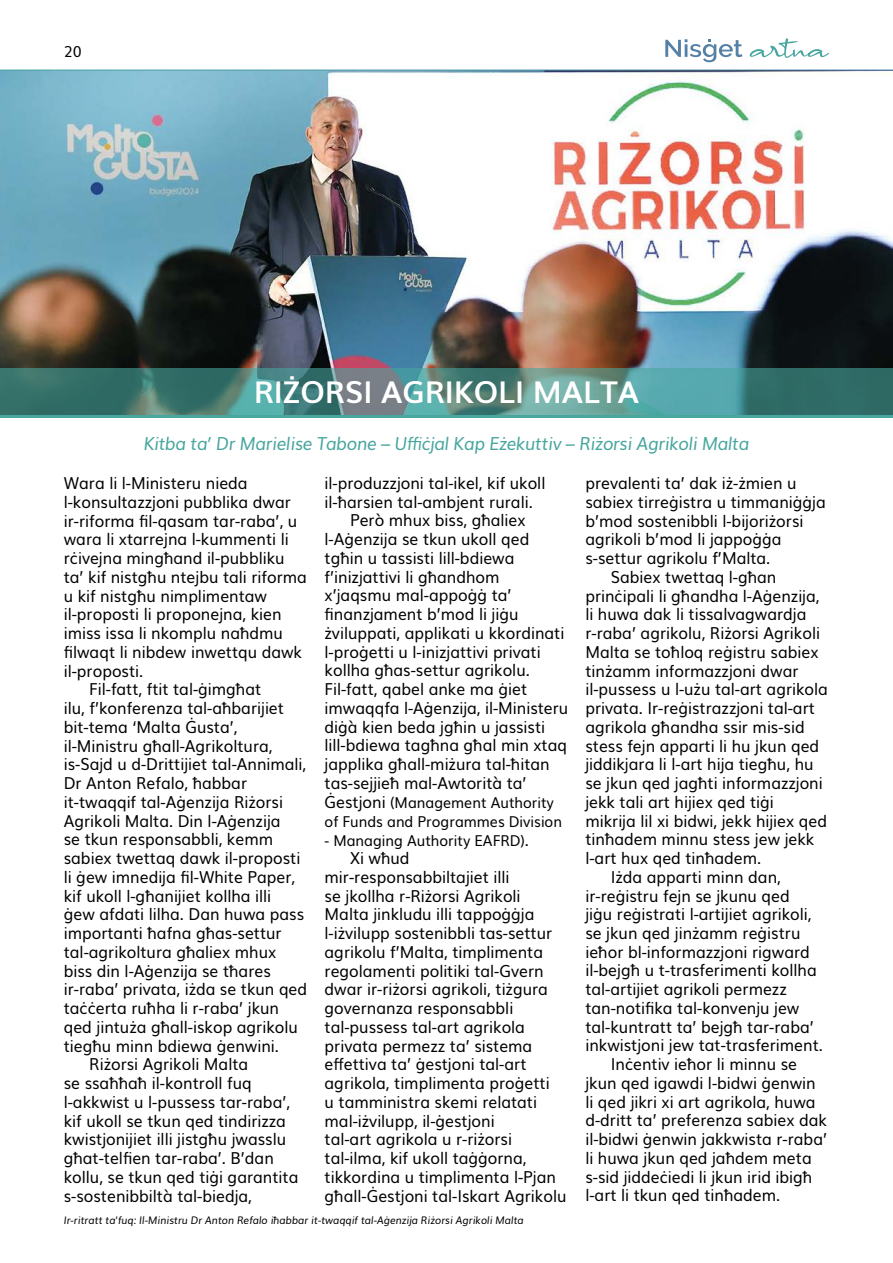
<style>
.page{position:relative;width:893px;height:1263px;background:#fff}
.page>*{position:absolute;margin:0;border:0;box-sizing:border-box;transform-origin:0 0}
.t1{font:700 30px "Muli";color:#fff}
.t2{font:italic 18px "Muli";letter-spacing:-.02em;color:#47a69e;scale:.95 1}
.t3{font:16.5px/18.8px "Muli";color:#000;scale:.95 1}
.t4{font:15px/18.8px "Muli";color:#000;scale:.95 1}
.t5{font:15px "Muli";color:#000}
.t6{font:italic 10.5px "Muli";color:#000;scale:.95 1}
.s1{font-size:16.5px}
</style>
<div class="page">
<img style="left:0;top:71px;width:893px;height:297px">
<svg style="left:0;top:368px;width:893px;height:47px;background:#4b8480"></svg>
<hr style="left:0;top:415px;width:893px;height:2px;background:#47a69e">
<svg style="left:750px;top:38px;width:79px;height:20px"></svg>
<svg style="left:665px;top:39px;width:77px;height:23px"></svg>
<p class="t5" style="left:64px;top:39px;width:20px">20</p>
<h1 class="t1" style="left:254px;top:368px;width:387px">RIŻORSI AGRIKOLI MALTA</h1>
<p class="t2" style="left:144px;top:429px;width:639px">Kitba ta’ Dr Marielise Tabone – Uffiċjal Kap Eżekuttiv – Riżorsi Agrikoli Malta</p>
<p class="t3" style="left:64px;top:472px;width:195px">Wara li l‑Ministeru nieda</p>
<p class="t3" style="left:64px;top:491px;width:241px">l‑konsultazzjoni pubblika dwar</p>
<p class="t3" style="left:64px;top:510px;width:247px">ir‑riforma fil‑qasam tar‑raba’, u</p>
<p class="t3" style="left:64px;top:529px;width:238px">wara li xtarrejna l‑kummenti li</p>
<p class="t3" style="left:64px;top:547px;width:234px">rċivejna mingħand il‑pubbliku</p>
<p class="t3" style="left:64px;top:566px;width:257px">ta’ kif nistgħu ntejbu tali riforma</p>
<p class="t3" style="left:64px;top:585px;width:215px">u kif nistgħu nimplimentaw</p>
<p class="t3" style="left:64px;top:604px;width:231px">il‑proposti li proponejna, kien</p>
<p class="t3" style="left:64px;top:622px;width:232px">imiss issa li nkomplu naħdmu</p>
<p class="t3" style="left:64px;top:641px;width:252px">filwaqt li nibdew inwettqu dawk</p>
<p class="t3" style="left:64px;top:660px;width:85px">il‑proposti.</p>
<p class="t3" style="left:89px;top:679px;width:183px">Fil‑fatt, ftit tal‑ġimgħat</p>
<p class="t3" style="left:64px;top:697px;width:233px">ilu, f’konferenza tal‑aħbarijiet</p>
<p class="t3" style="left:64px;top:716px;width:184px">bit‑tema ‘Malta Ġusta’,</p>
<p class="t3" style="left:64px;top:735px;width:221px">il‑Ministru għall‑Agrikoltura,</p>
<p class="t3" style="left:64px;top:754px;width:257px">is‑Sajd u d‑Drittijiet tal‑Annimali,</p>
<p class="t3" style="left:64px;top:772px;width:195px">Dr Anton Refalo, ħabbar</p>
<p class="t3" style="left:64px;top:791px;width:232px">it‑twaqqif tal‑Aġenzija Riżorsi</p>
<p class="t3" style="left:64px;top:810px;width:230px">Agrikoli Malta. Din l‑Aġenzija</p>
<p class="t3" style="left:64px;top:829px;width:222px">se tkun responsabbli, kemm</p>
<p class="t3" style="left:64px;top:847px;width:250px">sabiex twettaq dawk il‑proposti</p>
<p class="t3" style="left:64px;top:866px;width:245px">li ġew imnedija fil‑White Paper,</p>
<p class="t3" style="left:64px;top:885px;width:220px">kif ukoll l‑għanijiet kollha illi</p>
<p class="t3" style="left:64px;top:904px;width:254px">ġew afdati lilha. Dan huwa pass</p>
<p class="t3" style="left:64px;top:922px;width:231px">importanti ħafna għas‑settur</p>
<p class="t3" style="left:64px;top:941px;width:225px">tal‑agrikoltura għaliex mhux</p>
<p class="t3" style="left:64px;top:960px;width:219px">biss din l‑Aġenzija se tħares</p>
<p class="t3" style="left:64px;top:979px;width:258px">ir‑raba’ privata, iżda se tkun qed</p>
<p class="t3" style="left:64px;top:997px;width:228px">taċċerta ruħha li r‑raba’ jkun</p>
<p class="t3" style="left:64px;top:1016px;width:248px">qed jintuża għall‑iskop agrikolu</p>
<p class="t3" style="left:64px;top:1035px;width:228px">tiegħu minn bdiewa ġenwini.</p>
<p class="t3" style="left:89px;top:1054px;width:169px">Riżorsi Agrikoli Malta</p>
<p class="t3" style="left:64px;top:1072px;width:199px">se ssaħħaħ il‑kontroll fuq</p>
<p class="t3" style="left:64px;top:1091px;width:240px">l‑akkwist u l‑pussess tar‑raba’,</p>
<p class="t3" style="left:64px;top:1110px;width:235px">kif ukoll se tkun qed tindirizza</p>
<p class="t3" style="left:64px;top:1129px;width:236px">kwistjonijiet illi jistgħu jwasslu</p>
<p class="t3" style="left:64px;top:1147px;width:223px">għat‑telfien tar‑raba’. B’dan</p>
<p class="t3" style="left:64px;top:1166px;width:248px">kollu, se tkun qed tiġi garantita</p>
<p class="t3" style="left:64px;top:1185px;width:200px">s‑sostenibbiltà tal‑biedja,</p>
<p class="t3" style="left:325px;top:472px;width:234px">il‑produzzjoni tal‑ikel, kif ukoll</p>
<p class="t3" style="left:325px;top:491px;width:221px">il‑ħarsien tal‑ambjent rurali.</p>
<p class="t3" style="left:350px;top:510px;width:186px">Però mhux biss, għaliex</p>
<p class="t3" style="left:325px;top:528px;width:217px">l‑Aġenzija se tkun ukoll qed</p>
<p class="t3" style="left:325px;top:547px;width:201px">tgħin u tassisti lill‑bdiewa</p>
<p class="t3" style="left:325px;top:566px;width:186px">f’inizjattivi li għandhom</p>
<p class="t3" style="left:325px;top:585px;width:198px">x’jaqsmu mal‑appoġġ ta’</p>
<p class="t3" style="left:325px;top:603px;width:206px">finanzjament b’mod li jiġu</p>
<p class="t3" style="left:325px;top:622px;width:254px">żviluppati, applikati u kkordinati</p>
<p class="t3" style="left:325px;top:641px;width:229px">l‑proġetti u l‑inizjattivi privati</p>
<p class="t3" style="left:325px;top:660px;width:218px">kollha għas‑settur agrikolu.</p>
<p class="t3" style="left:325px;top:678px;width:215px">Fil‑fatt, qabel anke ma ġiet</p>
<p class="t3" style="left:325px;top:697px;width:258px">imwaqqfa l‑Aġenzija, il‑Ministeru</p>
<p class="t3" style="left:325px;top:716px;width:234px">diġà kien beda jgħin u jassisti</p>
<p class="t3" style="left:325px;top:735px;width:257px">lill‑bdiewa tagħna għal min xtaq</p>
<p class="t3" style="left:325px;top:753px;width:238px">japplika għall‑miżura tal‑ħitan</p>
<p class="t3" style="left:325px;top:772px;width:214px">tas‑sejjieħ mal‑Awtorità ta’</p>
<p class="t4" style="left:325px;top:792px;width:251px"><span class="s1">Ġestjoni</span> (Management Authority of Funds and Programmes Division</p>
<p class="t4" style="left:325px;top:829px;width:217px">- Managing Authority EAFRD)<span class="s1">.</span></p>
<p class="t3" style="left:325px;top:847px;width:256px;text-indent:26px">Xi wħud mir‑responsabbiltajiet illi<br>se jkollha r‑Riżorsi Agrikoli<br>Malta jinkludu illi tappoġġja l‑iżvilupp sostenibbli tas‑settur agrikolu f’Malta, timplimenta regolamenti politiki tal‑Gvern dwar ir‑riżorsi agrikoli, tiżgura governanza responsabbli tal‑pussess tal‑art agrikola privata permezz ta’ sistema effettiva ta’ ġestjoni tal‑art agrikola, timplimenta proġetti<br>u tamministra skemi relatati mal‑iżvilupp, il‑ġestjoni<br>tal‑art agrikola u r‑riżorsi tal-ilma, kif ukoll taġġorna, tikkordina u timplimenta l‑Pjan għall‑Ġestjoni tal‑Iskart Agrikolu</p>
<p class="t6" style="left:64px;top:1212px;width:486px">Ir-ritratt ta'fuq: Il-Ministru Dr Anton Refalo iħabbar it-twaqqif tal-Aġenzija Riżorsi Agrikoli Malta</p>
<p class="t3" style="left:585px;top:472px;width:224px">prevalenti ta’ dak iż‑żmien u</p>
<p class="t3" style="left:585px;top:491px;width:255px">sabiex tirreġistra u timmaniġġja</p>
<p class="t3" style="left:585px;top:510px;width:231px">b’mod sostenibbli l‑bijoriżorsi</p>
<p class="t3" style="left:585px;top:529px;width:208px">agrikoli b’mod li jappoġġa</p>
<p class="t3" style="left:585px;top:547px;width:196px">s‑settur agrikolu f’Malta.</p>
<p class="t3" style="left:611px;top:566px;width:176px">Sabiex twettaq l‑għan</p>
<p class="t3" style="left:585px;top:585px;width:248px">prinċipali li għandha l‑Aġenzija,</p>
<p class="t3" style="left:585px;top:604px;width:234px">li huwa dak li tissalvagwardja</p>
<p class="t3" style="left:585px;top:622px;width:248px">r‑raba’ agrikolu, Riżorsi Agrikoli</p>
<p class="t3" style="left:585px;top:641px;width:247px">Malta se toħloq reġistru sabiex</p>
<p class="t3" style="left:585px;top:660px;width:226px">tinżamm informazzjoni dwar</p>
<p class="t3" style="left:585px;top:679px;width:257px">il‑pussess u l‑użu tal‑art agrikola</p>
<p class="t3" style="left:585px;top:697px;width:243px">privata. Ir‑reġistrazzjoni tal‑art</p>
<p class="t3" style="left:585px;top:716px;width:232px">agrikola għandha ssir mis‑sid</p>
<p class="t3" style="left:585px;top:735px;width:248px">stess fejn apparti li hu jkun qed</p>
<p class="t3" style="left:585px;top:754px;width:242px">jiddikjara li l‑art hija tiegħu, hu</p>
<p class="t3" style="left:585px;top:772px;width:251px">se jkun qed jagħti informazzjoni</p>
<p class="t3" style="left:585px;top:791px;width:200px">jekk tali art hijiex qed tiġi</p>
<p class="t3" style="left:585px;top:810px;width:256px">mikrija lil xi bidwi, jekk hijiex qed</p>
<p class="t3" style="left:585px;top:829px;width:243px">tinħadem minnu stess jew jekk</p>
<p class="t3" style="left:585px;top:847px;width:187px">l‑art hux qed tinħadem.</p>
<p class="t3" style="left:611px;top:866px;width:180px">Iżda apparti minn dan,</p>
<p class="t3" style="left:585px;top:885px;width:217px">ir‑reġistru fejn se jkunu qed</p>
<p class="t3" style="left:585px;top:903px;width:240px">jiġu reġistrati l‑artijiet agrikoli,</p>
<p class="t3" style="left:585px;top:922px;width:228px">se jkun qed jinżamm reġistru</p>
<p class="t3" style="left:585px;top:941px;width:238px">ieħor bl‑informazzjoni rigward</p>
<p class="t3" style="left:585px;top:960px;width:245px">il‑bejgħ u t‑trasferimenti kollha</p>
<p class="t3" style="left:585px;top:978px;width:213px">tal‑artijiet agrikoli permezz</p>
<p class="t3" style="left:585px;top:997px;width:227px">tan‑notifika tal‑konvenju jew</p>
<p class="t3" style="left:585px;top:1016px;width:242px">tal‑kuntratt ta’ bejgħ tar‑raba’</p>
<p class="t3" style="left:585px;top:1035px;width:252px">inkwistjoni jew tat‑trasferiment.</p>
<p class="t3" style="left:611px;top:1053px;width:197px">Inċentiv ieħor li minnu se</p>
<p class="t3" style="left:585px;top:1072px;width:244px">jkun qed igawdi l‑bidwi ġenwin</p>
<p class="t3" style="left:585px;top:1091px;width:244px">li qed jikri xi art agrikola, huwa</p>
<p class="t3" style="left:585px;top:1110px;width:256px">d‑dritt ta’ preferenza sabiex dak</p>
<p class="t3" style="left:585px;top:1128px;width:256px">il‑bidwi ġenwin jakkwista r‑raba’</p>
<p class="t3" style="left:585px;top:1147px;width:240px">li huwa jkun qed jaħdem meta</p>
<p class="t3" style="left:585px;top:1166px;width:240px">s‑sid jiddeċiedi li jkun irid ibigħ</p>
<p class="t3" style="left:585px;top:1185px;width:207px">l‑art li tkun qed tinħadem.</p>
</div>
